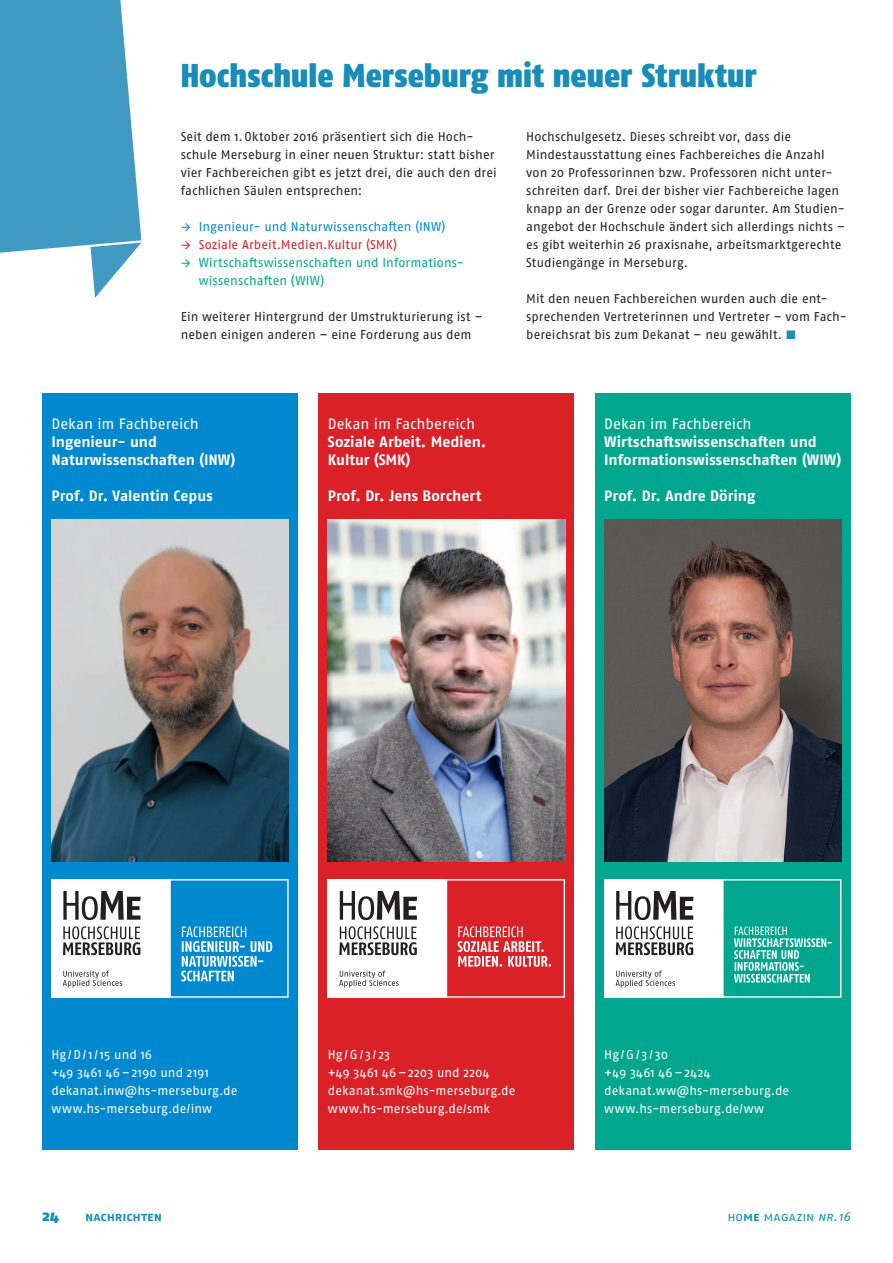
<style>
.page{position:relative;width:893px;height:1263px;background:#fff}
.page>*{position:absolute;margin:0;border:0;box-sizing:border-box;transform-origin:0 0}
.t1{font:900 condensed 33px "Fago OT";color:#188db8}
.t2{font:700 15px/18px "Fago OT";color:#fff}
.t3{font:15px "Fago OT";letter-spacing:-.005em;color:#fff}
.t4{font:900 15px "Fago OT";color:#188db8}
.t5{font:12.75px/18px "Fago OT";color:#231f20}
.t6{font:12.75px/18px "Fago OT";letter-spacing:.02em;color:#fff}
.t7{font:12.75px/18px "Fago OT";letter-spacing:.05em;color:#fff}
.t8{font:12.75px/18px "Fago OT";letter-spacing:.015em;color:#00a78e}
.t9{font:12.75px "Fago OT";color:#0089cf}
.t10{font:12.75px "Fago OT";color:#da2128}
.t11{font:12.75px "Fago OT";color:#188db8}
.t12{font:700 12.75px "Fago OT";letter-spacing:.005em;color:#188db8}
.s1{color:#188db8}
.s2{font-weight:700}
.s3{font-style:italic}
</style>
<div class="page">
<svg style="left:0;top:0;width:141px;height:298px"></svg>
<div style="left:43px;top:393px;width:255px;height:756px;background:#0089cf"></div>
<div style="left:319px;top:393px;width:255px;height:756px;background:#da2128"></div>
<div style="left:595px;top:393px;width:255px;height:756px;background:#00a78e"></div>
<img style="left:52px;top:519px;width:237px;height:342px">
<img style="left:328px;top:519px;width:237px;height:342px">
<img style="left:604px;top:519px;width:237px;height:342px">
<svg style="left:52px;top:879px;width:237px;height:119px"></svg>
<svg style="left:328px;top:879px;width:237px;height:119px"></svg>
<svg style="left:604px;top:879px;width:237px;height:119px"></svg>
<h1 class="t1" style="left:181px;top:62px;width:578px">Hochschule Merseburg mit neuer Struktur</h1>
<p class="t5" style="left:181px;top:129px;width:318px">Seit dem 1. Oktober 2016 präsentiert sich die Hoch&shy;schule Merseburg in einer neuen Struktur: statt bisher vier Fachbereichen gibt es jetzt drei, die auch den drei fachlichen Säulen entsprechen:</p>
<p class="t9" style="left:199px;top:222px;width:248px">Ingenieur- und Naturwissenschaften (INW)</p>
<p class="t10" style="left:199px;top:240px;width:200px">Soziale Arbeit.Medien.Kultur (SMK)</p>
<p class="t8" style="left:199px;top:255px;width:267px">Wirtschaftswissenschaften und Informations&shy;wissenschaften (WIW)</p>
<p class="t5" style="left:181px;top:309px;width:304px">Ein weiterer Hintergrund der Umstrukturierung ist – neben einigen anderen – eine Forderung aus dem</p>
<p class="t5" style="left:526px;top:129px;width:320px">Hochschulgesetz. Dieses schreibt vor, dass die Mindestausstattung eines Fachbereiches die Anzahl von 20 Professorinnen bzw. Professoren nicht unter&shy;schreiten darf. Drei der bisher vier Fachbereiche lagen knapp an der Grenze oder sogar darunter. Am Studien&shy;angebot der Hochschule ändert sich allerdings nichts – es gibt weiterhin 26 praxisnahe, arbeitsmarktgerechte Studiengänge in Merseburg.</p>
<p class="t5" style="left:526px;top:291px;width:322px">Mit den neuen Fachbereichen wurden auch die ent&shy;sprechenden Vertreterinnen und Vertreter – vom Fach&shy;bereichsrat bis zum Dekanat – neu gewählt. <span class="s1">■</span></p>
<p class="t3" style="left:52px;top:418px;width:149px">Dekan im Fachbereich</p>
<p class="t2" style="left:52px;top:434px;width:185px">Ingenieur- und<br>Naturwissenschaften (INW)</p>
<p class="t2" style="left:52px;top:488px;width:163px">Prof. Dr. Valentin Cepus</p>
<p class="t3" style="left:328px;top:418px;width:149px">Dekan im Fachbereich</p>
<p class="t2" style="left:328px;top:434px;width:160px">Soziale Arbeit. Medien.<br>Kultur (SMK)</p>
<p class="t2" style="left:328px;top:488px;width:155px">Prof. Dr. Jens Borchert</p>
<p class="t3" style="left:604px;top:418px;width:149px">Dekan im Fachbereich</p>
<p class="t2" style="left:604px;top:434px;width:238px">Wirtschaftswissenschaften und<br>Informationswissenschaften (WIW)</p>
<p class="t2" style="left:604px;top:488px;width:152px">Prof. Dr. Andre Döring</p>
<p class="t6" style="left:52px;top:1047px;width:187px">Hg / D / 1 / 15 und 16<br>+49 3461 46 – 2190 und 2191 dekanat.inw@hs-merseburg.de www.hs-merseburg.de/inw</p>
<p class="t6" style="left:328px;top:1047px;width:189px">Hg / G / 3 / 23<br>+49 3461 46 – 2203 und 2204 dekanat.smk@hs-merseburg.de www.hs-merseburg.de/smk</p>
<p class="t7" style="left:604px;top:1047px;width:186px">Hg / G / 3 / 30<br>+49 3461 46 – 2424 dekanat.ww@hs-merseburg.de www.hs-merseburg.de/ww</p>
<p class="t4" style="left:43px;top:1207px;width:18px">24</p>
<p class="t12" style="left:85px;top:1212px;width:79px">nachrichten</p>
<p class="t11" style="left:727px;top:1212px;width:125px">ho<span class="s2">me</span> magazin <span class="s3">nr. 16</span></p>
</div>
